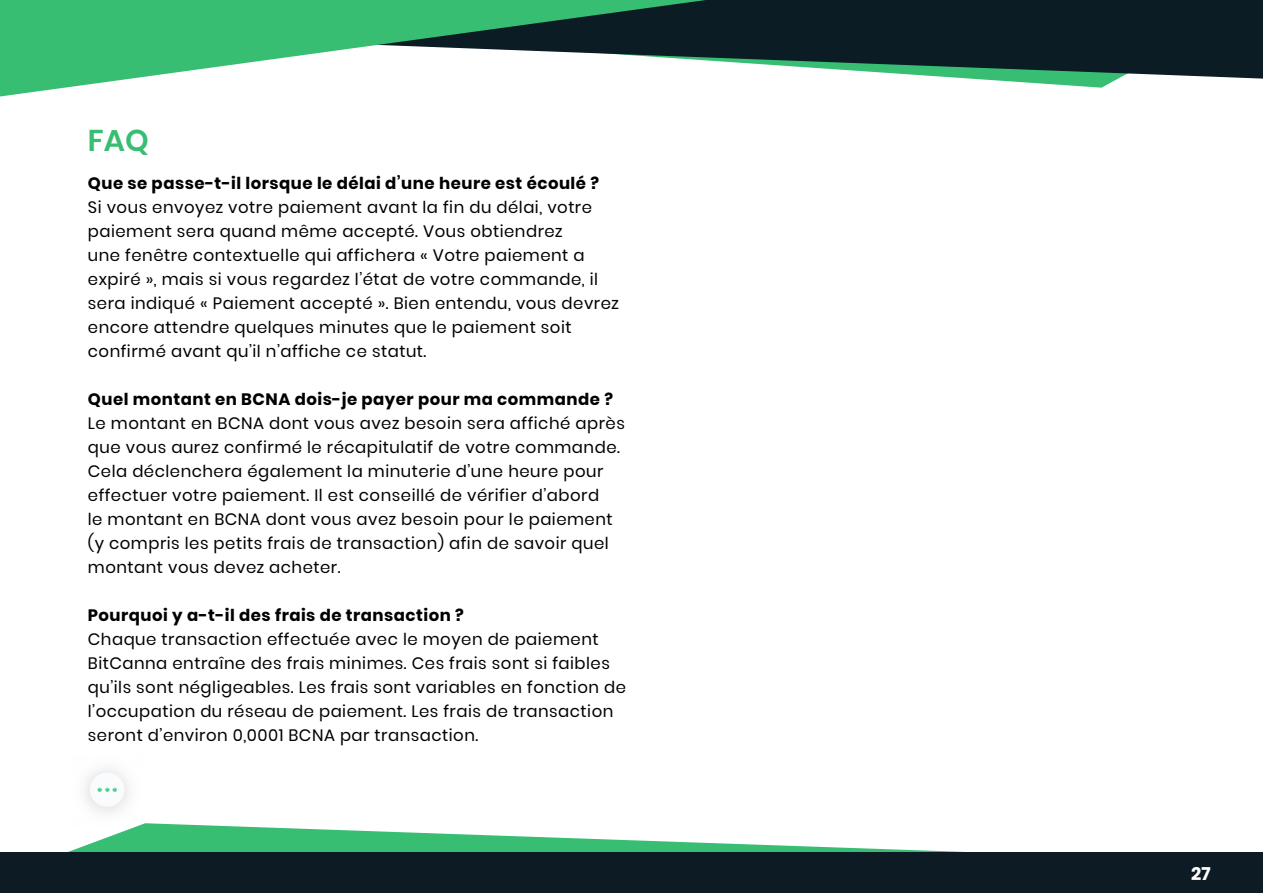
<style>
.page{position:relative;width:1263px;height:893px;background:#fff}
.page>*{position:absolute;margin:0;border:0;box-sizing:border-box;transform-origin:0 0}
.t1{font:600 30px "Poppins";color:#37be72}
.t2{font:700 18px "Poppins";color:#fff}
.t3{font:16.5px/24px "Poppins";letter-spacing:.03em;color:#000}
.t4{font:700 16.5px "Poppins";letter-spacing:.03em;color:#000}
</style>
<div class="page">
<svg style="left:68px;top:823px;width:897px;height:29px"></svg>
<div style="left:0;top:852px;width:1263px;height:41px;background:#0d1c24"></div>
<svg style="left:977px;top:79px;width:141px;height:9px"></svg>
<svg style="left:708px;top:0;width:555px;height:79px;background:#1e3638"></svg>
<svg style="left:0;top:0;width:708px;height:97px;fill:#37be72"></svg>
<img style="left:72px;top:769px;width:70px;height:57px">
<div style="left:90px;top:772px;width:34px;height:35px;background:#fafbfc;border-radius:17px"></div>
<svg style="left:97px;top:788px;width:20px;height:4px"></svg>
<h1 class="t1" style="left:88px;top:123px;width:62px">FAQ</h1>
<p class="t4" style="left:88px;top:174px;width:513px">Que se passe-t-il lorsque le délai d’une heure est écoulé ?</p>
<p class="t3" style="left:88px;top:195px;width:532px">Si vous envoyez votre paiement avant la fin du délai, votre paiement sera quand même accepté. Vous obtiendrez<br>une fenêtre contextuelle qui affichera « Votre paiement a expiré », mais si vous regardez l’état de votre commande, il sera indiqué « Paiement accepté ». Bien entendu, vous devrez encore attendre quelques minutes que le paiement soit confirmé avant qu’il n’affiche ce statut.</p>
<p class="t4" style="left:88px;top:390px;width:527px">Quel montant en BCNA dois-je payer pour ma commande ?</p>
<p class="t3" style="left:88px;top:412px;width:538px">Le montant en BCNA dont vous avez besoin sera affiché après que vous aurez confirmé le récapitulatif de votre commande.<br>Cela déclenchera également la minuterie d’une heure pour effectuer votre paiement. Il est conseillé de vérifier d’abord<br>le montant en BCNA dont vous avez besoin pour le paiement (y compris les petits frais de transaction) afin de savoir quel montant vous devez acheter.</p>
<p class="t4" style="left:88px;top:606px;width:377px">Pourquoi y a-t-il des frais de transaction ?</p>
<p class="t3" style="left:88px;top:628px;width:540px">Chaque transaction effectuée avec le moyen de paiement BitCanna entraîne des frais minimes. Ces frais sont si faibles qu’ils sont négligeables. Les frais sont variables en fonction de l’occupation du réseau de paiement. Les frais de transaction seront d’environ 0,0001 BCNA par transaction.</p>
<p class="t2" style="left:1191px;top:863px;width:21px">27</p>
</div>
